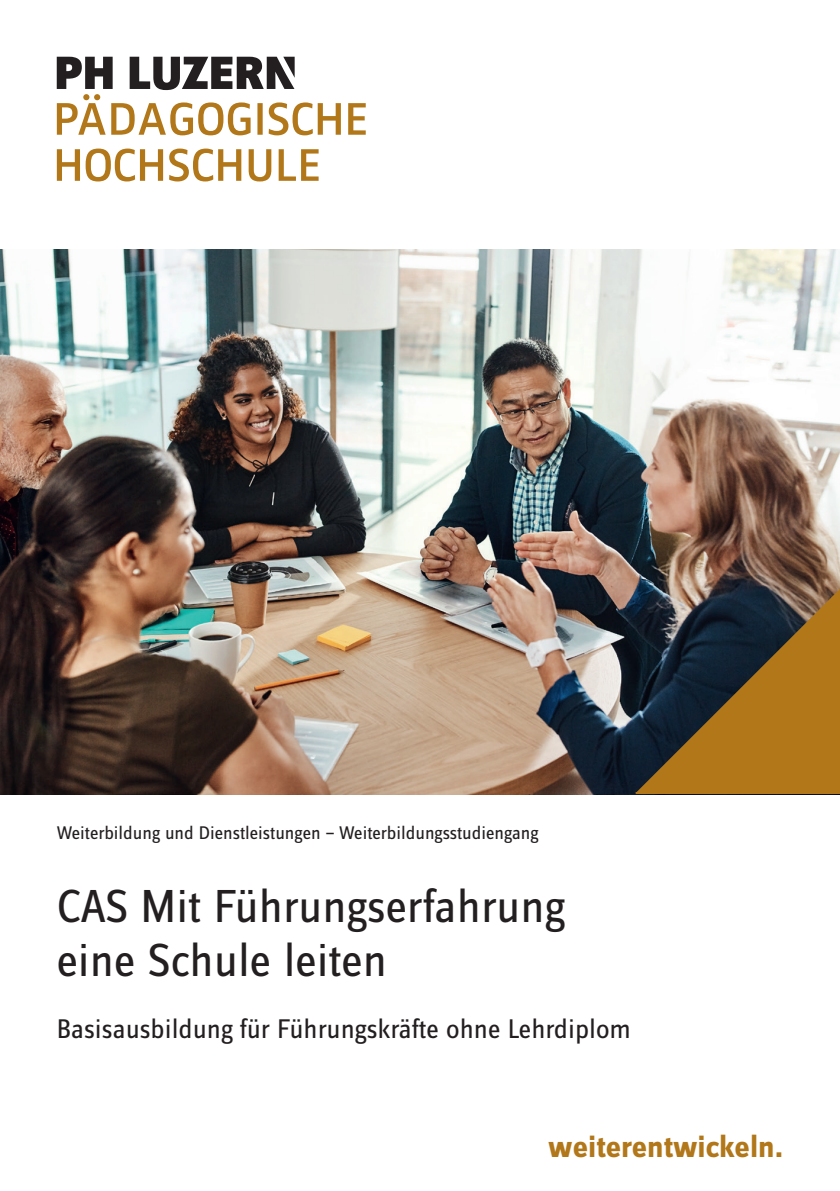
<style>
.page{position:relative;width:840px;height:1191px;background:#fff}
.page>*{position:absolute;margin:0;border:0;box-sizing:border-box;transform-origin:0 0}
.t1{font:48px/54px "Zine Sans Dis OT";color:#231f20}
.t2{font:700 32px "Zine Sans Dis OT";color:#b17719}
.t3{font:28px "Zine Sans Dis OT";color:#231f20}
.t4{font:19px "Zine Sans Dis OT";color:#231f20}
</style>
<div class="page">
<img style="left:0;top:249px;width:839px;height:545px">
<svg style="left:57px;top:149px;width:23px;height:32px"></svg>
<svg style="left:86px;top:149px;width:77px;height:32px"></svg>
<svg style="left:169px;top:149px;width:72px;height:32px"></svg>
<svg style="left:248px;top:149px;width:23px;height:32px"></svg>
<svg style="left:278px;top:149px;width:40px;height:32px"></svg>
<svg style="left:57px;top:57px;width:308px;height:78px"></svg>
<svg style="left:633px;top:571px;width:206px;height:224px;background:#68522c"></svg>
<p class="t4" style="left:57px;top:824px;width:483px">Weiterbildung und Dienstleistungen — Weiterbildungsstudiengang</p>
<h1 class="t1" style="left:57px;top:881px;width:509px">CAS Mit Führungserfahrung eine Schule leiten</h1>
<h3 class="t3" style="left:57px;top:1016px;width:575px">Basisausbildung für Führungskräfte ohne Lehrdiplom</h3>
<h2 class="t2" style="left:548px;top:1130px;width:236px">weiterentwickeln.</h2>
</div>
